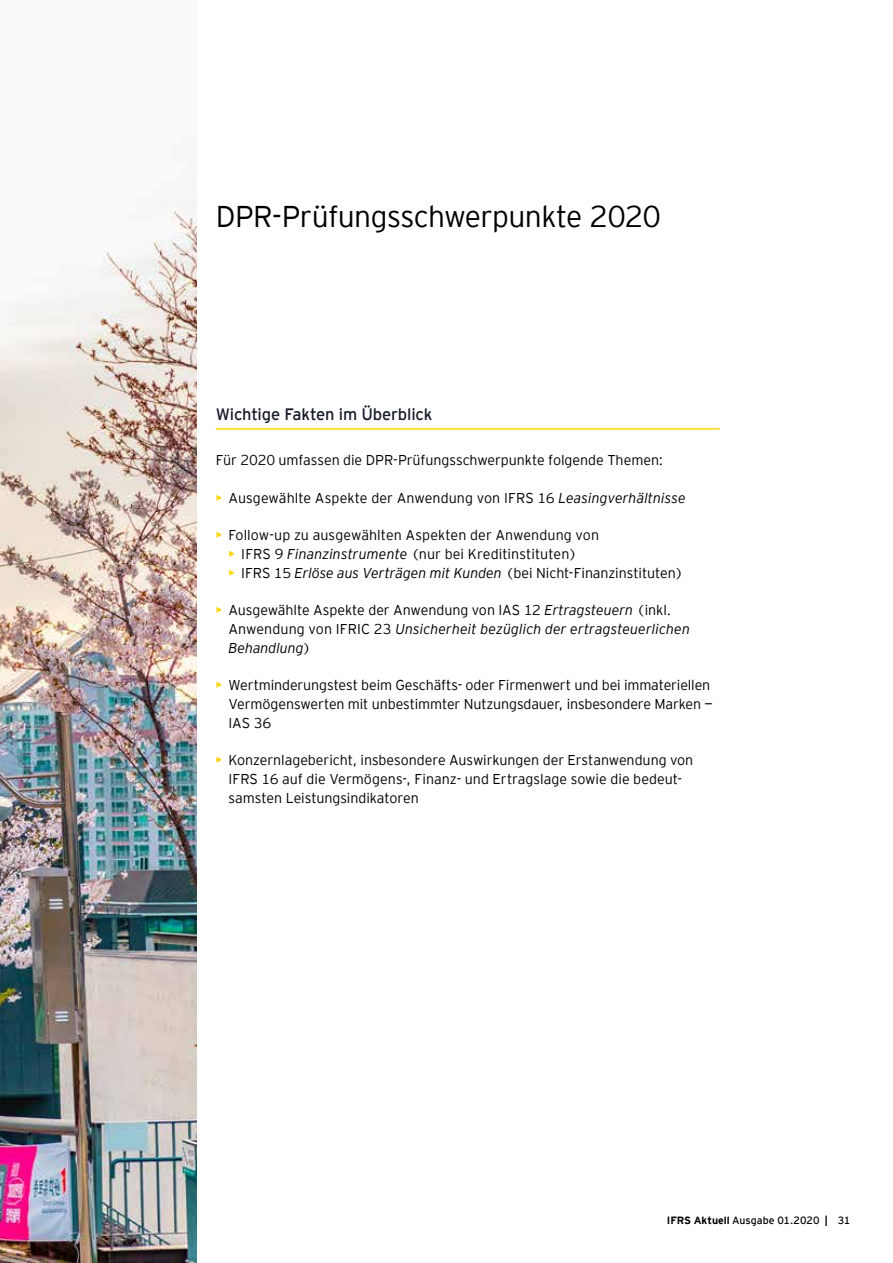
<style>
.page{position:relative;width:893px;height:1263px;background:#fff}
.page>*{position:absolute;margin:0;border:0;box-sizing:border-box;transform-origin:0 0}
.t1{font:300 30px "EY Interstate";letter-spacing:-.02em;color:#000}
.t2{font:16.5px "EY Interstate";letter-spacing:-.01em;color:#161b28}
.t3{font:300 14.25px/18.8px "EY Interstate";letter-spacing:-.005em;color:#000}
.t4{font:italic 300 14.25px/18.8px "EY Interstate";letter-spacing:.005em;color:#000}
.t5{font:10.5px "EY Interstate";color:#000}
.s1{font-weight:400;color:#ffd400}
.s2{font-style:italic}
.s3{font-weight:400;font-style:normal;color:#ffd400}
.s4{font-style:normal}
.s5{font-weight:700}
</style>
<div class="page">
<img style="left:0;top:204px;width:197px;height:1059px">
<hr style="left:216px;top:428px;width:504px;height:2px;background:#ffd400">
<h1 class="t1" style="left:216px;top:200px;width:447px">DPR-Prüfungsschwerpunkte 2020</h1>
<p class="t2" style="left:216px;top:405px;width:218px">Wichtige Fakten im Überblick</p>
<p class="t3" style="left:216px;top:451px;width:449px">Für 2020 umfassen die DPR-Prüfungsschwerpunkte folgende Themen:</p>
<p class="t3" style="left:216px;top:488px;width:471px"><span class="s1">•</span> Ausgewählte Aspekte der Anwendung von IFRS 16 <span class="s2">Leasingverhältnisse</span></p>
<p class="t3" style="left:216px;top:526px;width:385px"><span class="s1">•</span> Follow-up zu ausgewählten Aspekten der Anwendung von</p>
<p class="t3" style="left:229px;top:545px;width:350px"><span class="s1">•</span> IFRS 9 <span class="s2">Finanzinstrumente</span> (nur bei Kreditinstituten)</p>
<p class="t3" style="left:229px;top:563px;width:456px"><span class="s1">•</span> IFRS 15 <span class="s2">Erlöse aus Verträgen mit Kunden</span> (bei Nicht-Finanzinstituten)</p>
<p class="t4" style="left:229px;top:601px;width:463px;text-indent:-13px"><span class="s3">•</span> <span class="s4">Ausgewählte Aspekte der Anwendung von IAS 12</span> Ertragsteuern <span class="s4">(inkl.<br>Anwendung von IFRIC 23</span> Unsicherheit bezüglich der ertragsteuerlichen<br>Behandlung<span class="s4">)</span></p>
<p class="t3" style="left:229px;top:676px;width:486px;text-indent:-13px"><span class="s1">•</span> Wertminderungstest beim Geschäfts- oder Firmenwert und bei immateriellen<br>Vermögenswerten mit unbestimmter Nutzungsdauer, insbesondere Marken —<br>IAS 36</p>
<p class="t3" style="left:229px;top:751px;width:466px;text-indent:-13px"><span class="s1">•</span> Konzernlagebericht, insbesondere Auswirkungen der Erstanwendung von<br>IFRS 16 auf die Vermögens-, Finanz- und Ertragslage sowie die bedeut&shy;samsten Leistungsindikatoren</p>
<p class="t5" style="left:667px;top:1214px;width:185px"><span class="s5">IFRS Aktuell</span> Ausgabe 01.2020 <span class="s5">|</span> 31</p>
</div>
